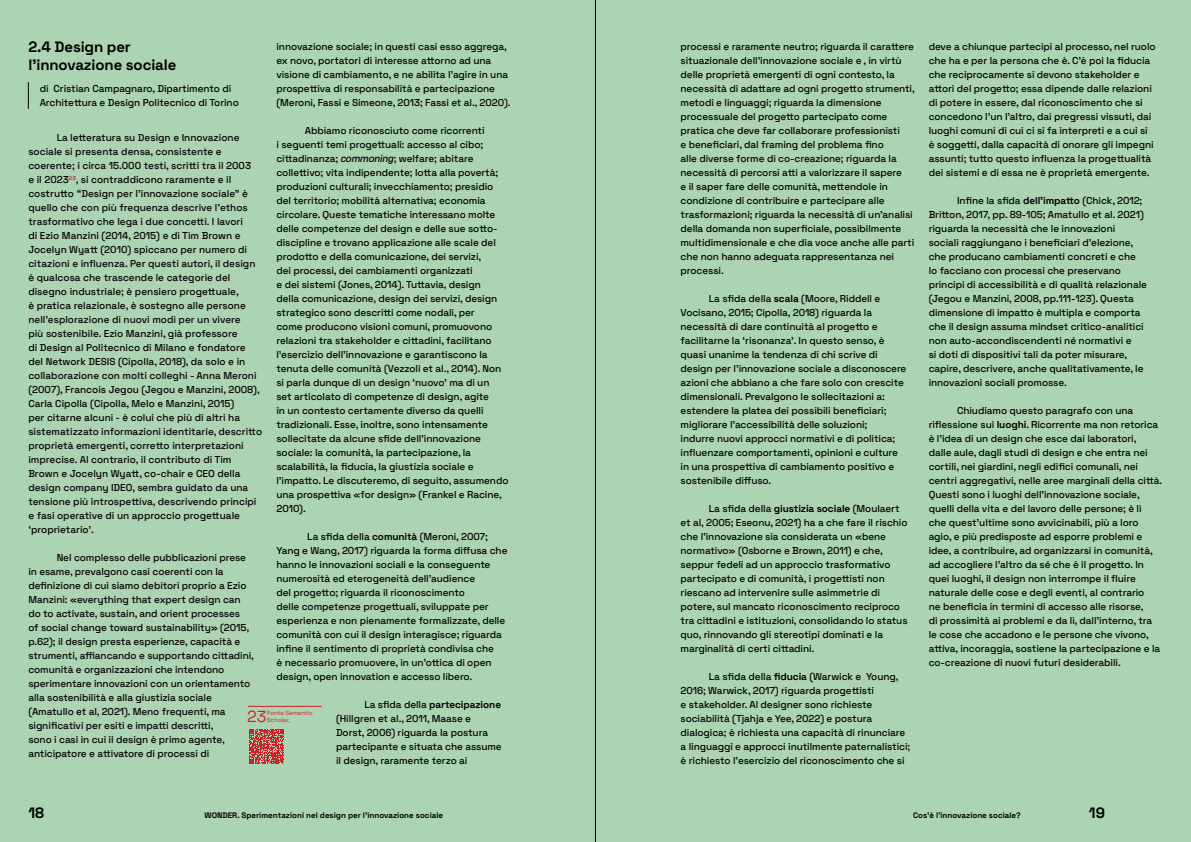
<style>
.page{position:relative;width:1191px;height:842px;background:#fff}
.page>*{position:absolute;margin:0;border:0;box-sizing:border-box;transform-origin:0 0}
.t1{font:16px "Space Grotesk";color:#cd2028}
.t2{font:700 15px/18px "Space Grotesk";letter-spacing:-.01em;color:#000}
.t3{font:500 10px/14px "Space Grotesk";letter-spacing:-.01em;color:#000}
.t4{font:700 8px "Space Grotesk";color:#000}
.t5{font:6px/7px "Space Grotesk";color:#cd2028}
.s1{font-family:"Archivo";font-style:italic}
.s2{font-weight:700}
</style>
<div class="page">
<div style="left:595px;top:0;width:596px;height:842px;background:#add4b2"></div>
<div style="left:0;top:0;width:595px;height:842px;background:#add4b2"></div>
<svg style="left:28px;top:82px;width:1px;height:27px"></svg>
<hr style="left:248px;top:706px;width:74px;height:1px;background:#cd2028">
<svg style="left:249px;top:729px;width:35px;height:35px"></svg>
<hr style="left:595px;top:0;width:1px;height:842px;background:#000">
<h2 class="t2" style="left:28px;top:39px;width:149px">2.4 Design per l’innovazione sociale</h2>
<p class="t3" style="left:276px;top:39px;width:236px">innovazione sociale; in questi casi esso aggrega, ex novo, portatori di interesse a琀琀orno ad una visione di cambiamento, e ne abilita l’agire in una prospe琀琀iva di responsabilità e partecipazione (Meroni, Fassi e Simeone, 2013; Fassi et al., 2020).</p>
<p class="t3" style="left:276px;top:123px;width:233px;text-indent:28px">Abbiamo riconosciuto come ricorrenti<br>i seguenti temi proge琀琀uali: accesso al cibo;<br>ci琀琀adinanza; <span class="s1">commoning</span>; welfare; abitare<br>colle琀琀ivo; vita indipendente; lo琀琀a alla povertà; produzioni culturali; invecchiamento; presidio del territorio; mobilità alternativa; economia circolare. Queste tematiche interessano molte delle competenze del design e delle sue so琀琀o&shy;discipline e trovano applicazione alle scale del prodo琀琀o e della comunicazione, dei servizi,<br>dei processi, dei cambiamenti organizzati<br>e dei sistemi (Jones, 2014). Tu琀琀avia, design<br>della comunicazione, design dei servizi, design strategico sono descri琀琀i come nodali, per<br>come producono visioni comuni, promuovono relazioni tra stakeholder e ci琀琀adini, facilitano l’esercizio dell’innovazione e garantiscono la tenuta delle comunità (Vezzoli et al., 2014). Non si parla dunque di un design ‘nuovo’ ma di un<br>set articolato di competenze di design, agite<br>in un contesto certamente diverso da quelli tradizionali. Esse, inoltre, sono intensamente sollecitate da alcune s昀椀de dell’innovazione sociale: la comunità, la partecipazione, la scalabilità, la 昀椀ducia, la giustizia sociale e<br>l’impa琀琀o. Le discuteremo, di seguito, assumendo una prospe琀琀iva «for design» (Frankel e Racine, 2010).</p>
<p class="t3" style="left:276px;top:529px;width:233px;text-indent:31px">La s昀椀da della <span class="s2">comunità</span> (Meroni, 2007; Yang e Wang, 2017) riguarda la forma di昀昀usa che hanno le innovazioni sociali e la conseguente numerosità ed eterogeneità dell’audience<br>del proge琀琀o; riguarda il riconoscimento<br>delle competenze proge琀琀uali, sviluppate per esperienza e non pienamente formalizzate, delle comunità con cui il design interagisce; riguarda in昀椀ne il sentimento di proprietà condivisa che<br>è necessario promuovere, in un'o琀琀ica di open design, open innovation e accesso libero.</p>
<p class="t3" style="left:336px;top:697px;width:167px;text-indent:28px">La s昀椀da della <span class="s2">partecipazione </span>(Hillgren et al., 2011, Maase e<br>Dorst, 2006) riguarda la postura partecipante e situata che assume il design, raramente terzo ai</p>
<p class="t3" style="left:40px;top:81px;width:201px">di Cristian Campagnaro, Dipartimento di<br>Archite琀琀ura e Design Politecnico di Torino</p>
<p class="t3" style="left:28px;top:130px;width:235px;text-indent:28px">La le琀琀eratura su Design e Innovazione sociale si presenta densa, consistente e coerente; i circa 15.000 testi, scri琀琀i tra il 2003<br>e il 2023<sup>23</sup>, si contraddicono raramente e il costru琀琀o “Design per l’innovazione sociale” è quello che con più frequenza descrive l’ethos trasformativo che lega i due conce琀琀i. I lavori<br>di Ezio Manzini (2014, 2015) e di Tim Brown e Jocelyn Wya琀琀 (2010) spiccano per numero di citazioni e in昀氀uenza. Per questi autori, il design è qualcosa che trascende le categorie del disegno industriale; è pensiero proge琀琀uale,<br>è pratica relazionale, è sostegno alle persone nell’esplorazione di nuovi modi per un vivere<br>più sostenibile. Ezio Manzini, già professore<br>di Design al Politecnico di Milano e fondatore del Network DESIS (Cipolla, 2018), da solo e in collaborazione con molti colleghi - Anna Meroni (2007), Francois Jegou (Jegou e Manzini, 2008), Carla Cipolla (Cipolla, Melo e Manzini, 2015)<br>per citarne alcuni - è colui che più di altri ha sistematizzato informazioni identitarie, descri琀琀o proprietà emergenti, corre琀琀o interpretazioni imprecise. Al contrario, il contributo di Tim Brown e Jocelyn Wya琀琀, co-chair e CEO della design company IDEO, sembra guidato da una tensione più introspe琀琀iva, descrivendo principi e fasi operative di un approccio proge琀琀uale ‘proprietario’.</p>
<p class="t3" style="left:28px;top:550px;width:227px;text-indent:28px">Nel complesso delle pubblicazioni prese in esame, prevalgono casi coerenti con la<br>de昀椀nizione di cui siamo debitori proprio a Ezio Manzini: «everything that expert design can do to activate, sustain, and orient processes<br>of social change toward sustainability» (2015, p.62); il design presta esperienze, capacità e strumenti, a昀케ancando e supportando ci琀琀adini, comunità e organizzazioni che intendono sperimentare innovazioni con un orientamento alla sostenibilità e alla giustizia sociale (Amatullo et al, 2021). Meno frequenti, ma<br>signi昀椀cativi per esiti e impa琀琀i descri琀琀i,<br>sono i casi in cui il design è primo agente, anticipatore e a琀琀ivatore di processi di</p>
<h1 class="t1" style="left:247px;top:705px;width:21px">23</h1>
<p class="t5" style="left:267px;top:710px;width:47px">Fonte Semantic<br>Scholar,</p>
<p class="t3" style="left:680px;top:39px;width:236px">processi e raramente neutro; riguarda il cara琀琀ere situazionale dell’innovazione sociale e , in virtù delle proprietà emergenti di ogni contesto, la necessità di ada琀琀are ad ogni proge琀琀o strumenti, metodi e linguaggi; riguarda la dimensione processuale del proge琀琀o partecipato come pratica che deve far collaborare professionisti<br>e bene昀椀ciari, dal framing del problema 昀椀no<br>alle diverse forme di co-creazione; riguarda la necessità di percorsi a琀琀i a valorizzare il sapere<br>e il saper fare delle comunità, me琀琀endole in condizione di contribuire e partecipare alle trasformazioni; riguarda la necessità di un’analisi della domanda non super昀椀ciale, possibilmente multidimensionale e che dia voce anche alle parti che non hanno adeguata rappresentanza nei processi.</p>
<p class="t3" style="left:680px;top:291px;width:227px;text-indent:28px">La s昀椀da della <span class="s2">scala</span> (Moore, Riddell e Vocisano, 2015; Cipolla, 2018) riguarda la necessità di dare continuità al proge琀琀o e facilitarne la ‘risonanza’. In questo senso, è quasi unanime la tendenza di chi scrive di design per l’innovazione sociale a disconoscere azioni che abbiano a che fare solo con crescite dimensionali. Prevalgono le sollecitazioni a: estendere la platea dei possibili bene昀椀ciari; migliorare l’accessibilità delle soluzioni;<br>indurre nuovi approcci normativi e di politica;<br>in昀氀uenzare comportamenti, opinioni e culture in una prospe琀琀iva di cambiamento positivo e sostenibile di昀昀uso.</p>
<p class="t3" style="left:680px;top:501px;width:228px;text-indent:28px">La s昀椀da della <span class="s2">giustizia sociale</span> (Moulaert et al, 2005; Eseonu, 2021) ha a che fare il rischio che l’innovazione sia considerata un «bene normativo» (Osborne e Brown, 2011) e che, seppur fedeli ad un approccio trasformativo partecipato e di comunità, i proge琀琀isti non riescano ad intervenire sulle asimmetrie di potere, sul mancato riconoscimento reciproco tra ci琀琀adini e istituzioni, consolidando lo status quo, rinnovando gli stereotipi dominati e la marginalità di certi ci琀琀adini.</p>
<p class="t3" style="left:680px;top:669px;width:231px;text-indent:28px">La s昀椀da della <span class="s2">昀椀ducia</span> (Warwick e Young, 2016; Warwick, 2017) riguarda proge琀琀isti<br>e stakeholder. Al designer sono richieste sociabilità (Tjahja e Yee, 2022) e postura dialogica; è richiesta una capacità di rinunciare a linguaggi e approcci inutilmente paternalistici; è richiesto l’esercizio del riconoscimento che si</p>
<p class="t3" style="left:928px;top:39px;width:228px">deve a chiunque partecipi al processo, nel ruolo che ha e per la persona che è. C’è poi la 昀椀ducia che reciprocamente si devono stakeholder e<br>a琀琀ori del proge琀琀o; essa dipende dalle relazioni di potere in essere, dal riconoscimento che si concedono l’un l’altro, dai pregressi vissuti, dai luoghi comuni di cui ci si fa interpreti e a cui si è sogge琀琀i, dalla capacità di onorare gli impegni assunti; tu琀琀o questo in昀氀uenza la proge琀琀ualità dei sistemi e di essa ne è proprietà emergente.</p>
<p class="t3" style="left:928px;top:193px;width:220px;text-indent:28px">In昀椀ne la s昀椀da <span class="s2">dell’impa琀琀o</span> (Chick, 2012; Bri琀琀on, 2017, pp. 89-105; Amatullo et al. 2021) riguarda la necessità che le innovazioni sociali raggiungano i bene昀椀ciari d’elezione, che producano cambiamenti concreti e che lo facciano con processi che preservano principi di accessibilità e di qualità relazionale (Jegou e Manzini, 2008, pp.111-123). Questa dimensione di impa琀琀o è multipla e comporta che il design assuma mindset critico-analitici non auto-accondiscendenti né normativi e<br>si doti di dispositivi tali da poter misurare, capire, descrivere, anche qualitativamente, le innovazioni sociali promosse.</p>
<p class="t3" style="left:928px;top:403px;width:235px;text-indent:28px">Chiudiamo questo paragrafo con una<br>ri昀氀essione sui <span class="s2">luoghi</span>. Ricorrente ma non retorica è l’idea di un design che esce dai laboratori,<br>dalle aule, dagli studi di design e che entra nei cortili, nei giardini, negli edi昀椀ci comunali, nei centri aggregativi, nelle aree marginali della ci琀琀à.<br>Questi sono i luoghi dell’innovazione sociale, quelli della vita e del lavoro delle persone; è lì<br>che quest’ultime sono avvicinabili, più a loro agio, e più predisposte ad esporre problemi e idee, a contribuire, ad organizzarsi in comunità, ad accogliere l'altro da sé che è il proge琀琀o. In quei luoghi, il design non interrompe il 昀氀uire naturale delle cose e degli eventi, al contrario<br>ne bene昀椀cia in termini di accesso alle risorse,<br>di prossimità ai problemi e da lì, dall’interno, tra le cose che accadono e le persone che vivono,<br>a琀琀iva, incoraggia, sostiene la partecipazione e la co-creazione di nuovi futuri desiderabili.</p>
<h2 class="t2" style="left:28px;top:806px;width:17px">18</h2>
<p class="t4" style="left:205px;top:813px;width:240px">WONDER. Sperimentazioni nel design per l’innovazione sociale</p>
<h2 class="t2" style="left:1088px;top:806px;width:18px">19</h2>
<p class="t4" style="left:913px;top:812px;width:109px">Cos’è l’innovazione sociale?</p>
</div>
